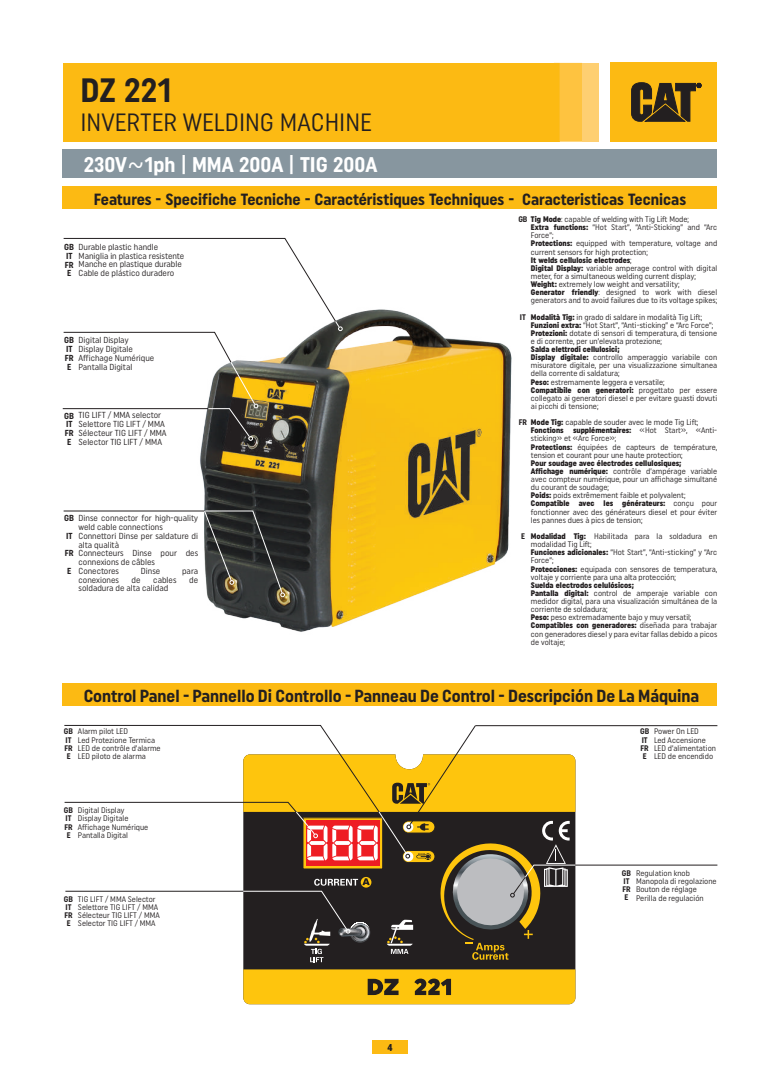
<style>
.page{position:relative;width:780px;height:1088px;background:#fff}
.page>*{position:absolute;margin:0;border:0;box-sizing:border-box;transform-origin:0 0}
.t1{font:700 33.75px "Uniform Condensed";color:#231f20}
.t2{font:25px "Uniform Condensed";color:#231f20}
.t3{font:700 21.25px "Uniform Condensed";color:#fff}
.t4{font:700 17.5px "Uniform Condensed";color:#231f20}
.t5{font:700 16.25px "Uniform Condensed";color:#231f20}
.t6{font:900 10px "Uniform Condensed";color:#231f20}
.t7{font:8.75px/8.8px "Uniform Condensed";color:#231f20}
.t8{font:700 8.75px/8.8px "Uniform Condensed";color:#231f20}
.t9{font:8.12px/8.1px "Uniform Condensed";color:#231f20}
.t10{font:700 8.12px/8.1px "Uniform Condensed";color:#231f20}
.s1{font-family:"Verdana";font-weight:400}
.s2{font-weight:700}
.s3{font-weight:900}
</style>
<div class="page">
<div style="left:372px;top:1040px;width:35px;height:14px;background:#fcba13"></div>
<div style="left:63px;top:63px;width:496px;height:79px;background:#fcba13"></div>
<div style="left:559px;top:63px;width:23px;height:79px;background:#fec340"></div>
<div style="left:582px;top:63px;width:17px;height:79px;background:#fecf71"></div>
<div style="left:610px;top:63px;width:106px;height:79px;background:#fcba13"></div>
<svg style="left:631px;top:83px;width:70px;height:38px"></svg>
<div style="left:63px;top:149px;width:654px;height:28px;background:#87969f"></div>
<div style="left:63px;top:187px;width:654px;height:22px;background:#fcba13"></div>
<div style="left:63px;top:683px;width:654px;height:22px;background:#fcba13"></div>
<div style="left:243px;top:962px;width:332px;height:7px;background:#231f20"></div>
<svg style="left:243px;top:969px;width:332px;height:35px;background:#edb80e"></svg>
<hr style="left:534px;top:864px;width:183px;height:1px;background:#231f20">
<hr style="left:475px;top:725px;width:242px;height:1px;background:#231f20">
<svg style="left:64px;top:724px;width:512px;height:238px"></svg>
<img style="left:183px;top:309px;width:329px;height:323px">
<hr style="left:64px;top:510px;width:140px;height:1px;background:#231f20">
<svg style="left:203px;top:510px;width:82px;height:87px;background:#3d3f3d"></svg>
<svg style="left:63px;top:237px;width:279px;height:204px"></svg>
<h1 class="t1" style="left:80px;top:70px;width:93px">DZ 221</h1>
<h2 class="t2" style="left:80px;top:107px;width:293px">INVERTER WELDING MACHINE</h2>
<h3 class="t3" style="left:84px;top:152px;width:295px">230V<span class="s1">~</span>1ph | MMA 200A | TIG 200A</h3>
<h3 class="t5" style="left:94px;top:189px;width:594px">Features - Specifiche Tecniche - Caractéristiques Techniques - Caracteristicas Tecnicas</h3>
<p class="t7" style="left:79px;top:242px;width:107px">Durable plastic handle<br>Maniglia in plastica resistente<br>Manche en plastique durable<br>Cable de plástico duradero</p>
<p class="t8" style="left:64px;top:242px;width:11px">GB<br>IT<br>FR<br>E</p>
<p class="t7" style="left:79px;top:336px;width:77px">Digital Display<br>Display Digitale<br>Affichage Numérique<br>Pantalla Digital</p>
<p class="t8" style="left:64px;top:336px;width:11px">GB<br>IT<br>FR<br>E</p>
<p class="t7" style="left:79px;top:411px;width:90px">TIG LIFT / MMA selector<br>Selettore TIG LIFT / MMA<br>Sélecteur TIG LIFT / MMA<br>Selector TIG LIFT / MMA</p>
<p class="t8" style="left:64px;top:411px;width:11px">GB<br>IT<br>FR<br>E</p>
<p class="t7" style="left:79px;top:514px;width:121px">Dinse connector for high-quality weld cable connections<br>Connettori Dinse per saldature di alta qualità<br>Connecteurs Dinse pour des connexions de câbles<br>Conectores</p>
<p class="t8" style="left:64px;top:509px;width:11px;line-height:17.5px">GB<br>IT<br>FR<br>E</p>
<p class="t7" style="left:141px;top:566px;width:21px">Dinse</p>
<p class="t7" style="left:182px;top:566px;width:18px">para</p>
<p class="t7" style="left:79px;top:575px;width:42px">conexiones</p>
<p class="t7" style="left:132px;top:575px;width:10px">de</p>
<p class="t7" style="left:153px;top:575px;width:25px">cables</p>
<p class="t7" style="left:189px;top:575px;width:10px">de</p>
<p class="t7" style="left:79px;top:584px;width:91px">soldadura de alta calidad</p>
<p class="t9" style="left:531px;top:215px;width:188px;text-indent:-13px"><span class="s2">GB</span> <span class="s3">Tig Mode</span>: capable of welding with Tig Lift Mode;<br><span class="s3">Extra functions:</span> “Hot Start”, “Anti-Sticking” and “Arc Force”;<br><span class="s3">Protections:</span> equipped with temperature, voltage and current sensors for high protection;<br><span class="s3">It welds cellulosic electrodes</span>;<br><span class="s3">Digital Display:</span> variable amperage control with digital meter, for a simultaneous welding current display; <span class="s3">Weight:</span> extremely low weight and versatility;<br><span class="s3">Generator friendly</span>: designed to work with diesel generators and to avoid failures due to its voltage spikes;</p>
<p class="t9" style="left:531px;top:312px;width:188px"><span class="s3">Modalità Tig:</span> in grado di saldare in modalità Tig Lift; <span class="s3">Funzioni extra:</span> “Hot Start”, “Anti-sticking” e “Arc Force”; <span class="s3">Protezioni:</span> dotate di sensori di temperatura, di tensione e di corrente, per un’elevata protezione;</p>
<p class="t9" style="left:531px;top:345px;width:188px"><span class="s3">Salda elettrodi cellulosici;<br>Display digitale:</span> controllo amperaggio variabile con misuratore digitale, per una visualizzazione simultanea della corrente di saldatura;<br><span class="s3">Peso:</span> estremamente leggera e versatile;<br><span class="s3">Compatibile con generatori:</span> progettato per essere collegato ai generatori diesel e per evitare guasti dovuti ai picchi di tensione;</p>
<p class="t9" style="left:531px;top:418px;width:188px"><span class="s3">Mode Tig:</span> capable de souder avec le mode Tig Lift; <span class="s3">Fonctions supplémentaires:</span> «Hot Start», «Anti&shy;sticking» et «Arc Force»;<br><span class="s3">Protections:</span> équipées de capteurs de température, tension et courant pour une haute protection;</p>
<p class="t9" style="left:531px;top:459px;width:188px"><span class="s3">Pour soudage avec électrodes cellulosiques;<br>Affichage numérique:</span> contrôle d’ampérage variable avec compteur numérique, pour un affichage simultané du courant de soudage;<br><span class="s3">Poids:</span> poids extrêmement faible et polyvalent; <span class="s3">Compatible avec les générateurs:</span> conçu pour fonctionner avec des générateurs diesel et pour éviter les pannes dues à pics de tension;</p>
<p class="t9" style="left:531px;top:532px;width:188px"><span class="s3">Modalidad Tig:</span> Habilitada para la soldadura en modalidad Tig Lift;<br><span class="s3">Funciones adicionales:</span> “Hot Start”, “Anti-sticking” y “Arc Force”;<br><span class="s3">Protecciones:</span> equipada con sensores de temperatura, voltaje y corriente para una alta protección;</p>
<p class="t9" style="left:531px;top:581px;width:188px"><span class="s3">Suelda electrodos celulósicos;<br>Pantalla digital:</span> control de amperaje variable con medidor digital, para una visualización simultánea de la corriente de soldadura;<br><span class="s3">Peso:</span> peso extremadamente bajo y muy versatil; <span class="s3">Compatibles con generadores:</span> diseñada para trabajar con generadores diesel y para evitar fallas debido a picos de voltaje;</p>
<p class="t10" style="left:520px;top:312px;width:8px">IT</p>
<p class="t10" style="left:519px;top:418px;width:10px">FR</p>
<p class="t10" style="left:521px;top:532px;width:5px">E</p>
<h3 class="t4" style="left:84px;top:685px;width:617px">Control Panel - Pannello Di Controllo - Panneau De Control - Descripción De La Máquina</h3>
<p class="t9" style="left:78px;top:727px;width:84px">Alarm pilot LED<br>Led Protezione Termica<br>LED de contrôle d’alarme<br>LED piloto de alarma</p>
<p class="t10" style="left:64px;top:727px;width:11px">GB<br>IT<br>FR<br>E</p>
<p class="t9" style="left:78px;top:806px;width:72px">Digital Display<br>Display Digitale<br>Affichage Numérique<br>Pantalla Digital</p>
<p class="t10" style="left:64px;top:806px;width:11px">GB<br>IT<br>FR<br>E</p>
<p class="t9" style="left:78px;top:895px;width:83px">TIG LIFT / MMA Selector<br>Selettore TIG LIFT / MMA<br>Sélecteur TIG LIFT / MMA<br>Selector TIG LIFT / MMA</p>
<p class="t10" style="left:64px;top:895px;width:11px">GB<br>IT<br>FR<br>E</p>
<p class="t6" style="left:387px;top:1042px;width:7px">4</p>
<p class="t9" style="left:654px;top:727px;width:63px">Power On LED<br>Led Accensione<br>LED d’alimentation<br>LED de encendido</p>
<p class="t10" style="left:640px;top:727px;width:11px">GB<br>IT<br>FR<br>E</p>
<p class="t10" style="left:622px;top:869px;width:11px">GB<br>IT<br>FR<br>E</p>
<p class="t9" style="left:636px;top:869px;width:82px">Regulation knob<br>Manopola di regolazione<br>Bouton de réglage<br>Perilla de regulación</p>
</div>
